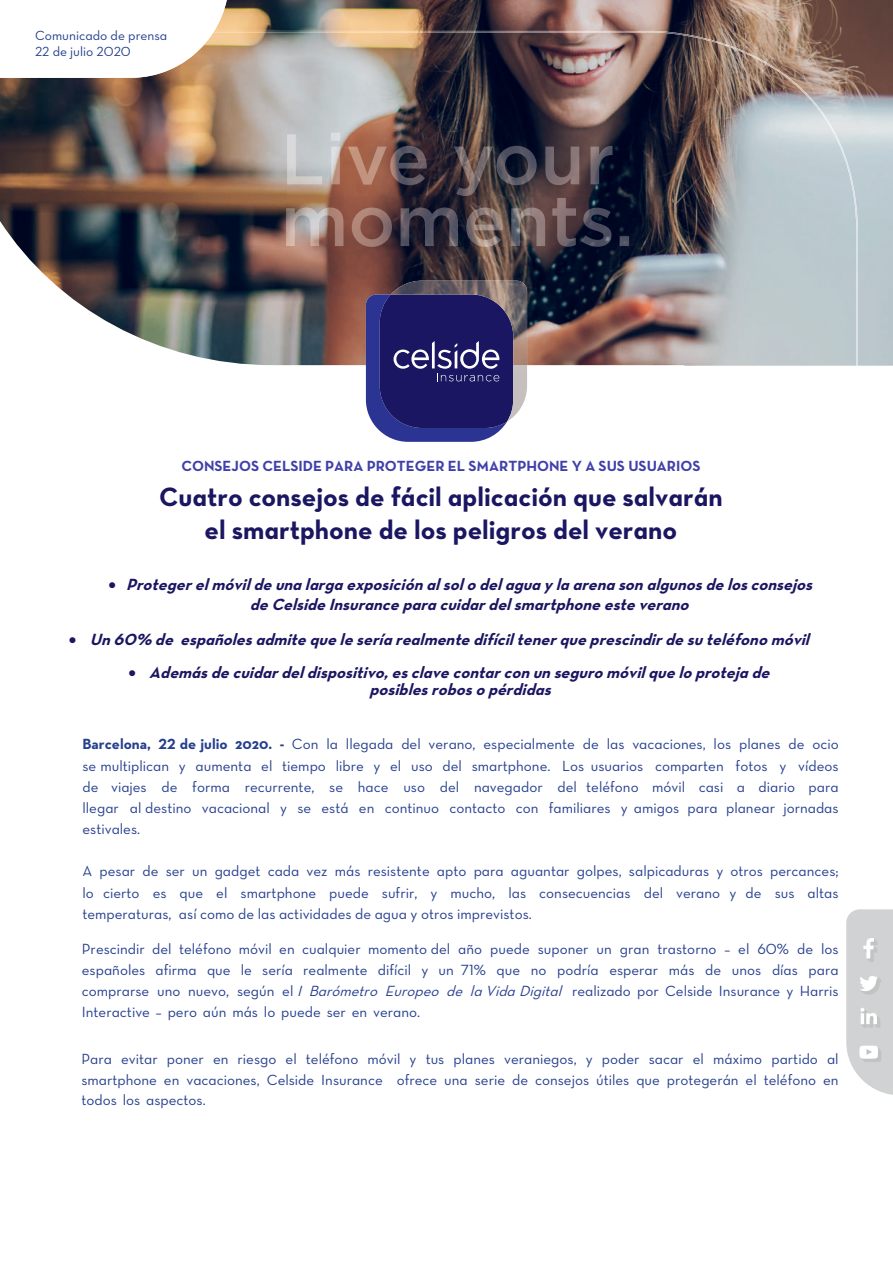
<style>
.page{position:relative;width:893px;height:1263px;background:#fff}
.page>*{position:absolute;margin:0;border:0;box-sizing:border-box;transform-origin:0 0}
.t1{font:27px/32.4px "Neutra Text Bold Alt";color:#1b1661;text-align:center}
.t2{font:italic 16.5px/19.8px "Neutra Text Bold Alt";color:#1b1661}
.t3{font:15px/21.1px "Neutra Text Book Alt";color:#253f8e;text-align:justify}
.t4{font:15px "Neutra Text Bold Alt";color:#4040aa}
.t5{font:13.5px/16.6px "Neutra Text Book Alt";color:#253f8e}
.s1{font-family:"Neutra Text";font-weight:700}
.s2{font-family:"Neutra Text Bold Alt"}
.s3{font-style:italic}
</style>
<div class="page">
<img style="left:0;top:0;width:893px;height:366px">
<img style="left:287px;top:133px;width:325px;height:63px">
<img style="left:286px;top:198px;width:343px;height:49px">
<svg style="left:366px;top:294px;width:161px;height:148px;background:#3f3e83"></svg>
<img style="left:391px;top:281px;width:136px;height:84px">
<img style="left:653px;top:31px;width:137px;height:48px">
<img style="left:788px;top:78px;width:44px;height:49px">
<img style="left:830px;top:126px;width:28px;height:240px">
<img style="left:229px;top:31px;width:424px;height:1px">
<svg style="left:0;top:0;width:229px;height:78px"></svg>
<hr style="left:36px;top:31px;width:132px;height:1px;background:#fff">
<svg style="left:846px;top:909px;width:47px;height:186px;background:#d7d8d9"></svg>
<p class="t5" style="left:35px;top:27px;width:134px">Comunicado de prensa<br>22 de julio 2020</p>
<p class="t4" style="left:181px;top:457px;width:521px">CONSEJOS CELSIDE PARA PROTEGER EL SMARTPHONE Y A SUS USUARIOS</p>
<h1 class="t1" style="left:159px;top:480px;width:565px">Cuatro consejos de fácil aplicación que salvarán el smartphone de los peligros del verano</h1>
<p class="t2" style="left:250px;top:574px;width:569px;text-indent:-141px">• Protegerel móvildeunalargaexposiciónalsolodelaguayla arenasonalgunosdelosconsejos deCelsideInsuranceparacuidardelsmartphoneesteverano</p>
<p class="t2" style="left:69px;top:629px;width:747px">• Un60% de españolesadmitequeleseríarealmentedifíciltenerqueprescindirdesuteléfonomóvil</p>
<p class="t2" style="left:369px;top:664px;width:407px;line-height:16.5px;text-indent:-241px">• Ademásdecuidardeldispositivo, esclave contarconunseguromóvilqueloprotejade posiblesrobosopérdidas</p>
<p class="t3" style="left:82px;top:733px;width:758px"><span class="s1">Barcelona,</span> <span class="s2">22 de julio</span> <span class="s1">2020. -</span> Con la llegada del verano, especialmente de las vacaciones, los planes de ocio se multiplican y aumenta el tiempo libre y el uso del smartphone. Los usuarios comparten fotos y vídeos de viajes de forma recurrente, se hace uso del navegador del teléfono móvil casi a diario para llegar al destino vacacional y se está en continuo contacto con familiares y amigos para planear jornadas estivales.</p>
<p class="t3" style="left:82px;top:860px;width:758px">A pesar de ser un gadget cada vez más resistente apto para aguantar golpes, salpicaduras y otros percances; lo cierto es que el smartphone puede sufrir, y mucho, las consecuencias del verano y de sus altas temperaturas, así como de las actividades de agua y otros imprevistos.</p>
<p class="t3" style="left:82px;top:937px;width:758px">Prescindir del teléfono móvil en cualquier momento del año puede suponer un gran trastorno – el 60% de los españoles afirma que le sería realmente difícil y un 71% que no podría esperar más de unos días para comprarse uno nuevo, según el <span class="s3">I Barómetro Europeo de laVidaDigital</span> realizado por Celside Insurance y Harris Interactive – pero aún más lo puede ser en verano.</p>
<p class="t3" style="left:81px;top:1048px;width:759px">Para evitar poner en riesgo el teléfono móvil y tus planes veraniegos, y poder sacar el máximo partido al smartphone en vacaciones, Celside Insurance ofrece una serie de consejos útiles que protegerán el teléfono en todos los aspectos.</p>
</div>
